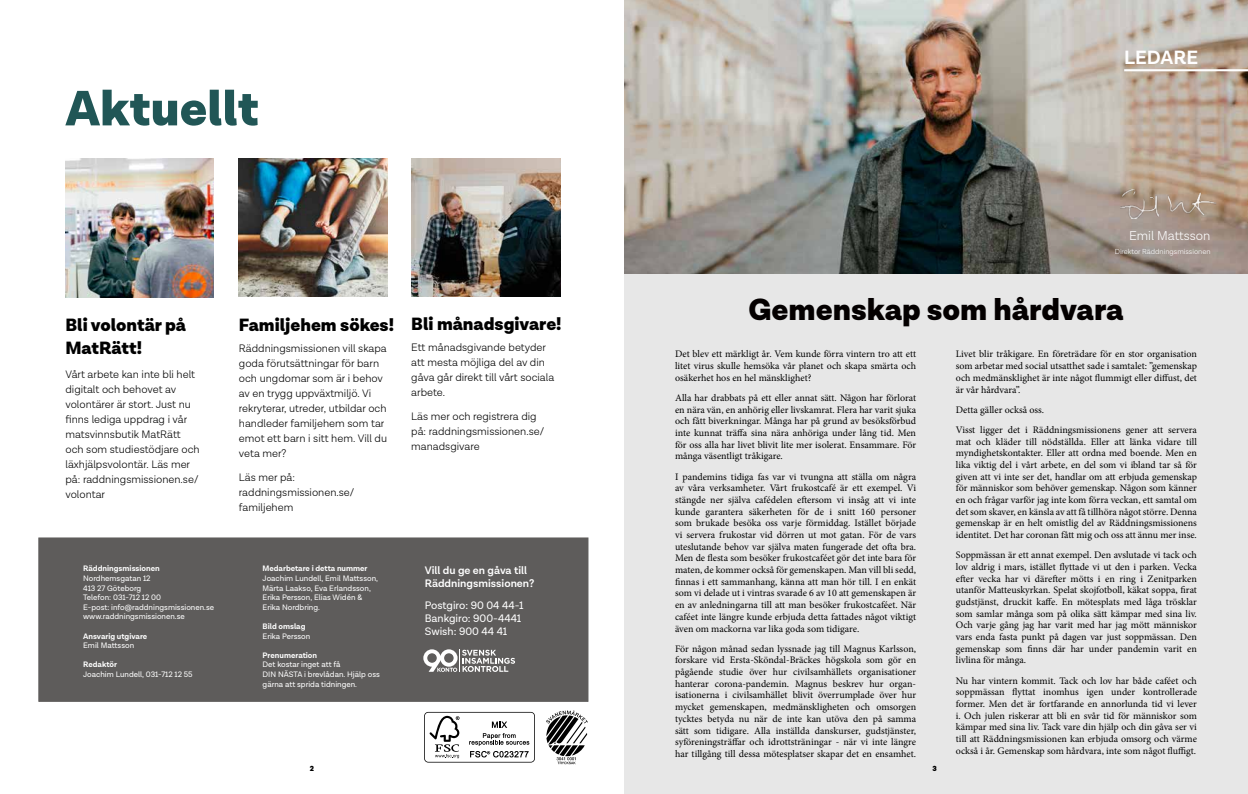
<style>
.page{position:relative;width:1248px;height:794px;background:#fff}
.page>*{position:absolute;margin:0;border:0;box-sizing:border-box;transform-origin:0 0}
.t1{font:900 50.3px "Lota Grotesque";color:#215656}
.t2{font:900 31px "Lota Grotesque";color:#040000}
.t3{font:700 19.4px "Lota Grotesque";color:#fff}
.t4{font:900 18px/23px "Lota Grotesque";color:#000}
.t5{font:300 13px "Lota Grotesque";color:#fff}
.t6{font:300 11px/15px "Lota Grotesque";color:#000}
.t7{font:11px/13.2px "Lota Grotesque";color:#fff}
.t8{font:600 11px/13.2px "Lota Grotesque";color:#fff}
.t9{font:10px/11.7px "Minion Pro";color:#000;text-align:justify}
.t10{font:8px/9.6px "Lota Grotesque";color:#fff}
.t11{font:700 8px "Lota Grotesque";color:#fff}
.t12{font:900 7.5px "Lota Grotesque";color:#000}
.t13{font:300 7.4px "Lota Grotesque";color:#fff}
</style>
<div class="page">
<div style="left:38px;top:537px;width:550px;height:165px;background:#5e5c5b;border:1px solid #5e5c5b"></div>
<svg style="left:423px;top:649px;width:92px;height:23px"></svg>
<img style="left:239px;top:159px;width:148px;height:137px">
<img style="left:65px;top:159px;width:149px;height:139px">
<img style="left:411px;top:159px;width:149px;height:137px">
<div style="left:624px;top:0;width:623px;height:794px;background:#e7e7e7"></div>
<img style="left:624px;top:0;width:623px;height:274px">
<hr style="left:1124px;top:69px;width:123px;height:2px;background:#fff">
<img style="left:1119px;top:189px;width:97px;height:31px">
<svg style="left:546px;top:710px;width:42px;height:54px"></svg>
<svg style="left:424px;top:712px;width:111px;height:50px"></svg>
<h1 class="t1" style="left:65px;top:78px;width:195px">Aktuellt</h1>
<h3 class="t4" style="left:65px;top:314px;width:122px">Bli volontär på<br>MatRätt!</h3>
<p class="t6" style="left:65px;top:367px;width:136px">Vårt arbete kan inte bli helt digitalt och behovet av volontärer är stort. Just nu finns lediga uppdrag i vår matsvinnsbutik MatRätt och som studiestödjare och läxhjälpsvolontär. Läs mer på: raddningsmissionen.se/ volontar</p>
<p class="t11" style="left:83px;top:564px;width:78px">Räddningsmissionen</p>
<p class="t10" style="left:83px;top:573px;width:132px">Nordhemsgatan 12<br>413 27 Göteborg<br>Telefon: 031-712 12 00<br>E-post: info@raddningsmissionen.se www.raddningsmissionen.se</p>
<p class="t11" style="left:83px;top:631px;width:66px">Ansvarig utgivare</p>
<p class="t10" style="left:83px;top:641px;width:52px">Emil Mattsson</p>
<p class="t11" style="left:83px;top:660px;width:35px">Redaktör</p>
<p class="t10" style="left:83px;top:669px;width:111px">Joachim Lundell, 031-712 12 55</p>
<h3 class="t4" style="left:239px;top:313px;width:324px">Familjehem sökes! Bli månadsgivare!</h3>
<p class="t6" style="left:239px;top:341px;width:149px">Räddningsmissionen vill skapa goda förutsättningar för barn och ungdomar som är i behov av en trygg uppväxtmiljö. Vi rekryterar, utreder, utbildar och handleder familjehem som tar emot ett barn i sitt hem. Vill du veta mer?</p>
<p class="t6" style="left:239px;top:470px;width:117px">Läs mer på: raddningsmissionen.se/ familjehem</p>
<p class="t6" style="left:411px;top:340px;width:144px">Ett månadsgivande betyder att mesta möjliga del av din gåva går direkt till vårt sociala arbete.</p>
<p class="t6" style="left:411px;top:408px;width:134px">Läs mer och registrera dig på: raddningsmissionen.se/ manadsgivare</p>
<p class="t11" style="left:262px;top:564px;width:106px">Medarbetare i detta nummer</p>
<p class="t10" style="left:262px;top:573px;width:117px">Joachim Lundell, Emil Mattsson,<br>Märta Laakso, Eva Erlandsson,<br>Erika Persson, Elias Widén &amp;<br>Erika Nordbring.</p>
<p class="t11" style="left:262px;top:621px;width:44px">Bild omslag</p>
<p class="t10" style="left:262px;top:631px;width:49px">Erika Persson</p>
<p class="t11" style="left:262px;top:650px;width:56px">Prenumeration</p>
<p class="t10" style="left:262px;top:660px;width:119px">Det kostar inget att få<br>DIN NÄSTA i brevlådan. Hjälp oss gärna att sprida tidningen.</p>
<p class="t8" style="left:424px;top:564px;width:111px">Vill du ge en gåva till<br>Räddningsmissionen?</p>
<p class="t7" style="left:424px;top:599px;width:100px">Postgiro: 90 04 44-1<br>Bankgiro: 900-4441<br>Swish: 900 44 41</p>
<p class="t12" style="left:310px;top:764px;width:6px">2</p>
<h3 class="t3" style="left:1124px;top:46px;width:75px">LEDARE</h3>
<h3 class="t5" style="left:1128px;top:229px;width:83px">Emil Mattsson</h3>
<p class="t13" style="left:1114px;top:248px;width:97px">Direktor Räddningsmissionen</p>
<h2 class="t2" style="left:748px;top:290px;width:377px">Gemenskap som hårdvara</h2>
<p class="t9" style="left:675px;top:348px;width:242px">Det blev ett märkligt år. Vem kunde förra vintern tro att ett litet virus skulle hemsöka vår planet och skapa smärta och osäkerhet hos en hel mänsklighet?</p>
<p class="t9" style="left:675px;top:392px;width:242px">Alla har drabbats på ett eller annat sätt. Någon har förlorat en nära vän, en anhörig eller livskamrat. Flera har varit sjuka och fått biverkningar. Många har på grund av besöksförbud inte kunnat träffa sina nära anhöriga under lång tid. Men för oss alla har livet blivit lite mer isolerat. Ensammare. För många väsentligt tråkigare.</p>
<p class="t9" style="left:675px;top:470px;width:242px">I pandemins tidiga fas var vi tvungna att ställa om några av våra verksamheter. Vårt frukostcafé är ett exempel. Vi stängde ner själva cafédelen eftersom vi insåg att vi inte kunde garantera säkerheten för de i snitt 160 personer som brukade besöka oss varje förmiddag. Istället började vi servera frukostar vid dörren ut mot gatan. För de vars uteslutande behov var själva maten fungerade det ofta bra.<br>Men de flesta som besöker frukostcaféet gör det inte bara för maten, de kommer också för gemenskapen. Man vill bli sedd, finnas i ett sammanhang, känna att man hör till. I en enkät som vi delade ut i vintras svarade 6 av 10 att gemenskapen är en av anledningarna till att man besöker frukostcaféet. När caféet inte längre kunde erbjuda detta fattades något viktigt även om mackorna var lika goda som tidigare.</p>
<p class="t9" style="left:675px;top:642px;width:242px">För någon månad sedan lyssnade jag till Magnus Karlsson, forskare vid Ersta-Sköndal-Bräckes högskola som gör en pågående studie över hur civilsamhällets organisationer hanterar corona-pandemin. Magnus beskrev hur organ&shy;isationerna i civilsamhället blivit överrumplade över hur mycket gemenskapen, medmänskligheten och omsorgen tycktes betyda nu när de inte kan utöva den på samma sätt som tidigare. Alla inställda danskurser, gudstjänster, syföreningsträffar och idrottsträningar - när vi inte längre har tillgång till dessa mötesplatser skapar det en ensamhet.</p>
<p class="t12" style="left:932px;top:764px;width:6px">3</p>
<p class="t9" style="left:955px;top:348px;width:242px">Livet blir tråkigare. En företrädare för en stor organisation som arbetar med social utsatthet sade i samtalet: ”gemenskap och medmänsklighet är inte något flummigt eller diffust, det är vår hårdvara”.</p>
<p class="t9" style="left:955px;top:399px;width:242px;line-height:20.2px">Detta gäller också oss.<br>Visst ligger det i Räddningsmissionens gener att servera</p>
<p class="t9" style="left:955px;top:435px;width:242px">mat och kläder till nödställda. Eller att länka vidare till myndighetskontakter. Eller att ordna med boende. Men en lika viktig del i vårt arbete, en del som vi ibland tar så för given att vi inte ser det, handlar om att erbjuda gemenskap för människor som behöver gemenskap. Någon som känner en och frågar varför jag inte kom förra veckan, ett samtal om det som skaver, en känsla av att få tillhöra något större. Denna gemenskap är en helt omistlig del av Räddningsmissionens identitet. Det har coronan fått mig och oss att ännu mer inse.</p>
<p class="t9" style="left:955px;top:549px;width:242px">Soppmässan är ett annat exempel. Den avslutade vi tack och lov aldrig i mars, istället flyttade vi ut den i parken. Vecka efter vecka har vi därefter mötts i en ring i Zenitparken utanför Matteuskyrkan. Spelat skojfotboll, käkat soppa, firat gudstjänst, druckit kaffe. En mötesplats med låga trösklar som samlar många som på olika sätt kämpar med sina liv.<br>Och varje gång jag har varit med har jag mött människor vars enda fasta punkt på dagen var just soppmässan. Den gemenskap som finns där har under pandemin varit en livlina för många.</p>
<p class="t9" style="left:955px;top:674px;width:242px">Nu har vintern kommit. Tack och lov har både caféet och soppmässan flyttat inomhus igen under kontrollerade former. Men det är fortfarande en annorlunda tid vi lever i. Och julen riskerar att bli en svår tid för människor som kämpar med sina liv. Tack vare din hjälp och din gåva ser vi till att Räddningsmissionen kan erbjuda omsorg och värme också i år. Gemenskap som hårdvara, inte som något fluffigt.</p>
</div>
